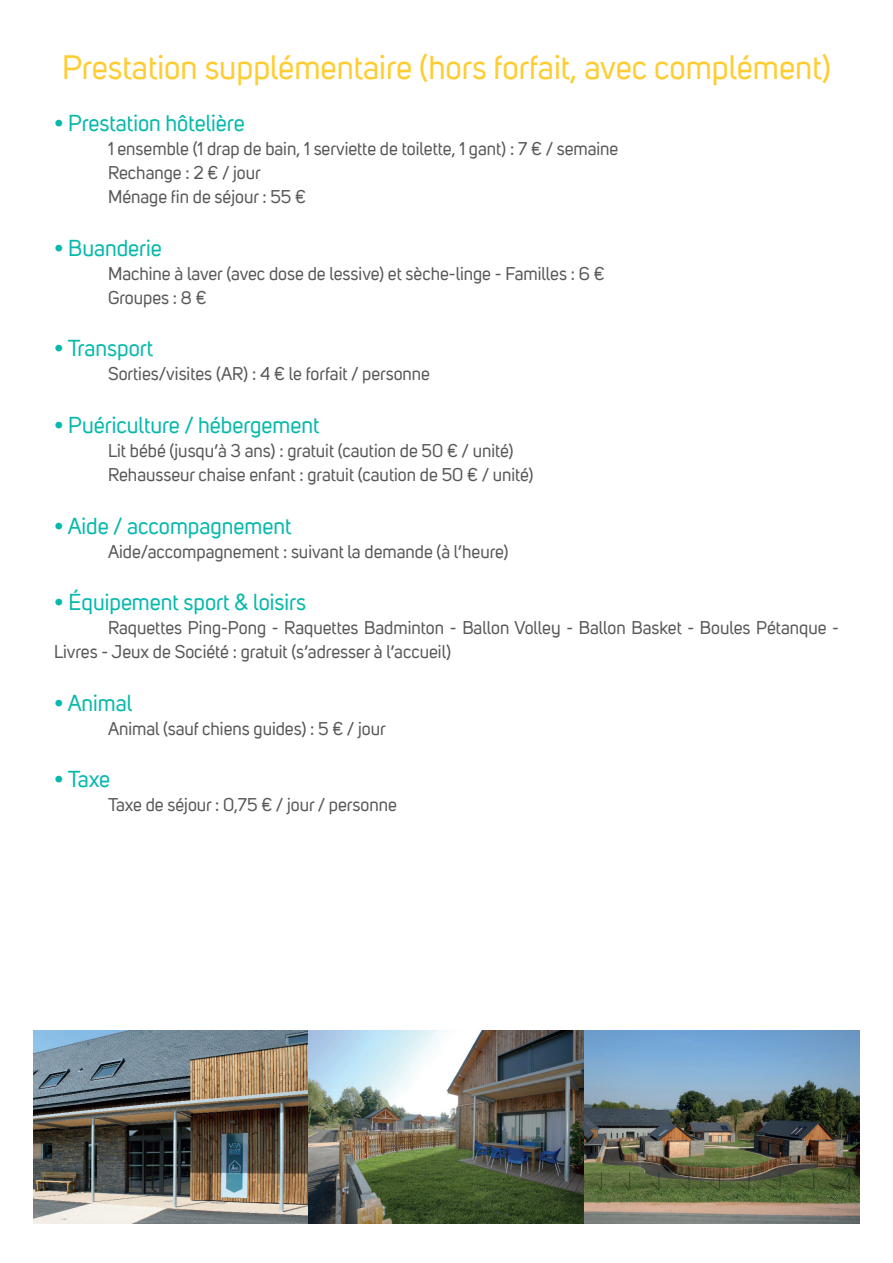
<style>
.page{position:relative;width:893px;height:1263px;background:#fff}
.page>*{position:absolute;margin:0;border:0;box-sizing:border-box;transform-origin:0 0}
.t1{font:33px "Uni Sans";color:#fecd33}
.t2{font:22.5px "Uni Sans";color:#06b9ab}
.t3{font:18px/24px "Uni Sans";color:#57585a}
</style>
<div class="page">
<img style="left:34px;top:1030px;width:825px;height:194px">
<h1 class="t1" style="left:62px;top:48px;width:770px">Prestation supplémentaire (hors forfait, avec complément)</h1>
<p class="t2" style="left:54px;top:111px;width:192px">• Prestation hôtelière</p>
<p class="t3" style="left:108px;top:137px;width:512px">1 ensemble (1 drap de bain, 1 serviette de toilette, 1 gant) : 7 € / semaine<br>Rechange : 2 € / jour<br>Ménage fin de séjour : 55 €</p>
<p class="t2" style="left:54px;top:235px;width:109px">• Buanderie</p>
<p class="t3" style="left:108px;top:262px;width:498px">Machine à laver (avec dose de lessive) et sèche-linge - Familles : 6 €<br>Groupes : 8 €</p>
<p class="t2" style="left:54px;top:336px;width:101px">• Transport</p>
<p class="t3" style="left:108px;top:362px;width:324px">Sorties/visites (AR) : 4 € le forfait / personne</p>
<p class="t2" style="left:54px;top:412px;width:267px">• Puériculture / hébergement</p>
<p class="t3" style="left:108px;top:439px;width:427px">Lit bébé (jusqu’à 3 ans) : gratuit (caution de 50 € / unité)<br>Rehausseur chaise enfant : gratuit (caution de 50 € / unité)</p>
<p class="t2" style="left:54px;top:513px;width:239px">• Aide / accompagnement</p>
<p class="t3" style="left:108px;top:539px;width:402px">Aide/accompagnement : suivant la demande (à l’heure)</p>
<p class="t2" style="left:54px;top:589px;width:254px">• Équipement sport &amp; loisirs</p>
<p class="t3" style="left:54px;top:616px;width:786px;text-indent:54px">Raquettes Ping-Pong - Raquettes Badminton - Ballon Volley - Ballon Basket - Boules Pétanque -<br>Livres - Jeux de Société : gratuit (s’adresser à l’accueil)</p>
<p class="t2" style="left:54px;top:690px;width:80px">• Animal</p>
<p class="t3" style="left:108px;top:716px;width:279px">Animal (sauf chiens guides) : 5 € / jour</p>
<p class="t2" style="left:54px;top:766px;width:58px">• Taxe</p>
<p class="t3" style="left:108px;top:793px;width:290px">Taxe de séjour : 0,75 € / jour / personne</p>
</div>
